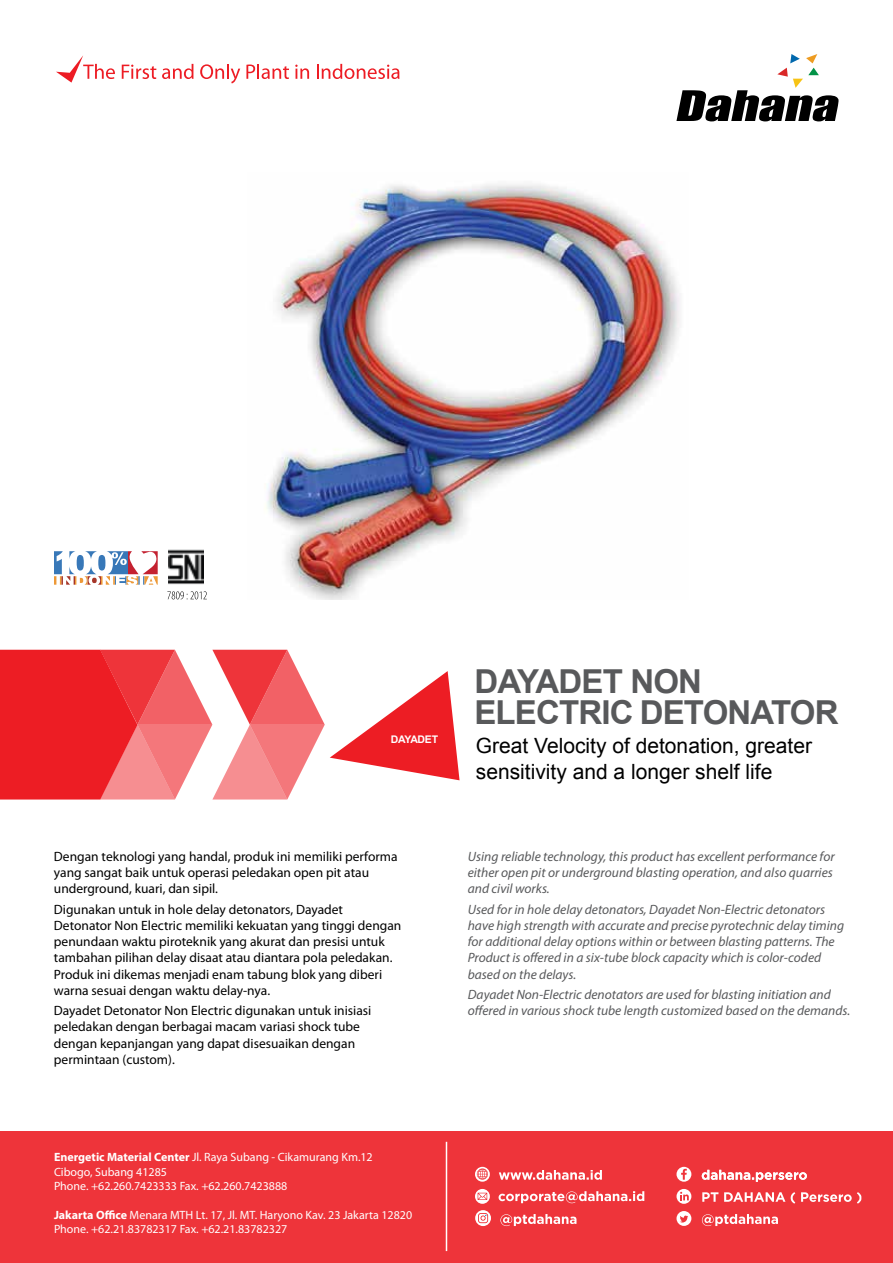
<style>
.page{position:relative;width:893px;height:1263px;background:#fff}
.page>*{position:absolute;margin:0;border:0;box-sizing:border-box;transform-origin:0 0}
.t1{font:700 33px/31.5px "Arial";letter-spacing:-.025em;color:#58595b}
.t2{font:21px/25.5px "Arial";color:#000}
.t3{font:13.5px/16.2px "Myriad Pro";color:#000}
.t4{font:italic 13.5px/16.2px "Myriad Pro";color:#58595b}
.t5{font:12px/14.4px "Myriad Pro";color:#fff}
.t6{font:700 10.5px "Arial";letter-spacing:-.025em;color:#fff}
.s1{font-weight:700}
</style>
<div class="page">
<img style="left:266px;top:184px;width:414px;height:415px">
<div style="left:0;top:1131px;width:893px;height:132px;background:#ee343a"></div>
<hr style="left:446px;top:1142px;width:1px;height:109px;background:#fff">
<div style="left:676px;top:1211px;width:15px;height:15px;background:#fff;border-radius:50%"></div>
<svg style="left:680px;top:1215px;width:8px;height:7px"></svg>
<svg style="left:676px;top:1167px;width:15px;height:15px"></svg>
<svg style="left:681px;top:1169px;width:6px;height:11px"></svg>
<svg style="left:676px;top:1189px;width:15px;height:15px"></svg>
<svg style="left:680px;top:1192px;width:9px;height:8px"></svg>
<svg style="left:702px;top:1170px;width:105px;height:12px"></svg>
<svg style="left:702px;top:1192px;width:159px;height:12px"></svg>
<svg style="left:702px;top:1214px;width:76px;height:12px"></svg>
<svg style="left:500px;top:1214px;width:76px;height:12px"></svg>
<svg style="left:475px;top:1167px;width:15px;height:15px"></svg>
<svg style="left:477px;top:1168px;width:11px;height:12px"></svg>
<svg style="left:475px;top:1189px;width:15px;height:15px"></svg>
<svg style="left:478px;top:1193px;width:9px;height:7px"></svg>
<svg style="left:499px;top:1170px;width:103px;height:10px"></svg>
<svg style="left:633px;top:1191px;width:11px;height:10px"></svg>
<svg style="left:499px;top:1191px;width:120px;height:12px"></svg>
<svg style="left:475px;top:1210px;width:16px;height:16px"></svg>
<svg style="left:478px;top:1213px;width:10px;height:10px"></svg>
<svg style="left:122px;top:65px;width:34px;height:14px"></svg>
<svg style="left:162px;top:64px;width:32px;height:15px"></svg>
<svg style="left:200px;top:64px;width:40px;height:19px"></svg>
<svg style="left:246px;top:64px;width:43px;height:15px"></svg>
<svg style="left:295px;top:65px;width:14px;height:14px"></svg>
<svg style="left:317px;top:64px;width:82px;height:15px"></svg>
<svg style="left:56px;top:55px;width:59px;height:28px"></svg>
<svg style="left:0;top:650px;width:460px;height:149px"></svg>
<svg style="left:167px;top:591px;width:40px;height:8px"></svg>
<svg style="left:54px;top:551px;width:104px;height:34px"></svg>
<img style="left:168px;top:550px;width:35px;height:35px">
<svg style="left:676px;top:54px;width:163px;height:67px"></svg>
<p class="t6" style="left:391px;top:732px;width:49px">DAYADET</p>
<p class="t3" style="left:54px;top:848px;width:345px">Dengan teknologi yang handal, produk ini memiliki performa yang sangat baik untuk operasi peledakan open pit atau underground, kuari, dan sipil.</p>
<p class="t3" style="left:54px;top:901px;width:349px">Digunakan untuk in hole delay detonators, Dayadet Detonator Non Electric memiliki kekuatan yang tinggi dengan penundaan waktu piroteknik yang akurat dan presisi untuk tambahan pilihan delay disaat atau diantara pola peledakan.<br>Produk ini dikemas menjadi enam tabung blok yang diberi warna sesuai dengan waktu delay-nya.</p>
<p class="t3" style="left:54px;top:1002px;width:319px">Dayadet Detonator Non Electric digunakan untuk inisiasi peledakan dengan berbagai macam variasi shock tube dengan kepanjangan yang dapat disesuaikan dengan permintaan (custom).</p>
<h1 class="t1" style="left:474px;top:667px;width:366px">DAYADET NON<br>ELECTRIC DETONATOR</h1>
<h2 class="t2" style="left:476px;top:733px;width:338px">Great Velocity of detonation, greater sensitivity and a longer shelf life</h2>
<p class="t4" style="left:468px;top:848px;width:369px">Using reliable technology, this product has excellent performance for either open pit or underground blasting operation, and also quarries and civil works.</p>
<p class="t4" style="left:468px;top:901px;width:378px">Used for in hole delay detonators, Dayadet Non-Electric detonators have high strength with accurate and precise pyrotechnic delay timing for additional delay options within or between blasting patterns. The Product is offered in a six-tube block capacity which is color-coded based on the delays.</p>
<p class="t4" style="left:468px;top:986px;width:384px">Dayadet Non-Electric denotators are used for blasting initiation and offered in various shock tube length customized based on the demands.</p>
<p class="t5" style="left:54px;top:1150px;width:320px"><span class="s1">Energetic Material Center</span> Jl. Raya Subang - Cikamurang Km.12<br>Cibogo, Subang 41285<br>Phone. +62.260.7423333 Fax. +62.260.7423888</p>
<p class="t5" style="left:54px;top:1207px;width:360px"><span class="s1">Jakarta Office</span> Menara MTH Lt. 17, Jl. MT. Haryono Kav. 23 Jakarta 12820<br>Phone. +62.21.83782317 Fax. +62.21.83782327</p>
</div>
